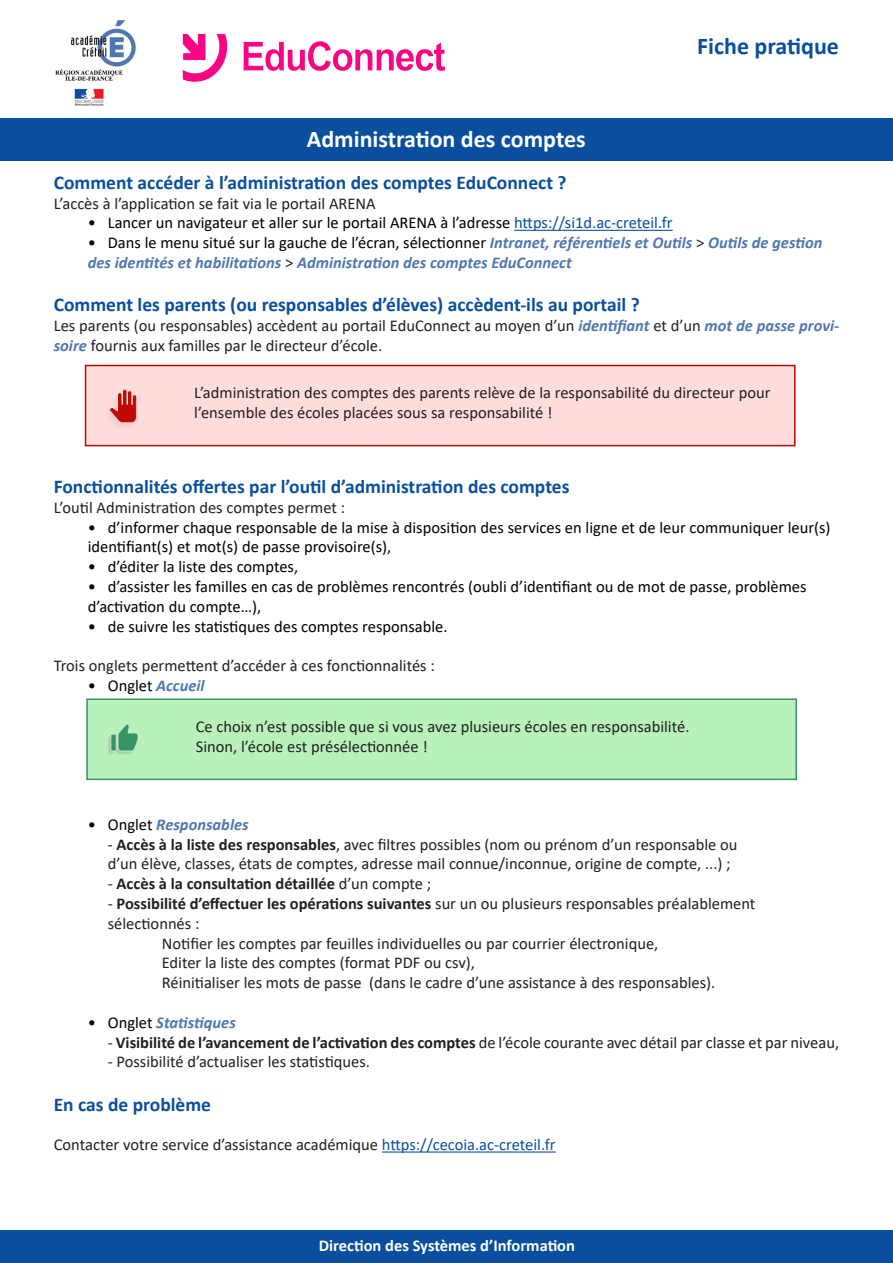
<style>
.page{position:relative;width:893px;height:1263px;background:#fff}
.page>*{position:absolute;margin:0;border:0;box-sizing:border-box;transform-origin:0 0}
.Titre{font:700 24px "Calibri";color:#fff}
.t1{font:700 24px "Calibri";color:#0a4f9e}
.Intertitre{font:700 19.5px "Calibri";color:#0a4f9e}
.Texte{font:16.5px/19.8px "Calibri";color:#231f20}
.t2{font:16.5px/19.8px "Calibri";color:#000}
.Warning{font:16.5px "Calibri";color:#231f20}
.t3{font:italic 700 16.5px/19.8px "Calibri";color:#4e78ae}
.Texte-2{font:700 16.5px "Calibri";color:#231f20}
.Texte-3{font:700 16.5px "Calibri";color:#fff}
.s1{color:#0a4f9e}
.s2{font-weight:400;font-style:normal;color:#000}
.s3{font-weight:400;font-style:normal;color:#231f20}
.s4{font-weight:700;font-style:italic;color:#4e78ae}
.s5{font-weight:700}
.s6{font-weight:400}
</style>
<div class="page">
<hr style="left:514px;top:230px;width:159px;height:1px;background:#0a4f9e">
<hr style="left:382px;top:1151px;width:174px;height:1px;background:#0a4f9e">
<div style="left:0;top:118px;width:893px;height:42px;background:#0a4f9e"></div>
<div style="left:0;top:1230px;width:893px;height:33px;background:#0a4f9e"></div>
<img style="left:55px;top:20px;width:81px;height:86px">
<img style="left:182px;top:33px;width:263px;height:49px">
<div style="left:86px;top:365px;width:709px;height:81px;background:#ffdddc"></div>
<div style="left:85px;top:365px;width:710px;height:81px;border:2px solid #bd0a04"></div>
<img style="left:109px;top:388px;width:28px;height:38px">
<div style="left:87px;top:699px;width:709px;height:80px;background:#b8f2ba"></div>
<div style="left:86px;top:698px;width:711px;height:82px;border:2px solid #369467"></div>
<img style="left:108px;top:723px;width:31px;height:31px">
<p class="Titre" style="left:307px;top:122px;width:280px">Administration des comptes</p>
<p class="t1" style="left:697px;top:29px;width:143px">Fiche pratique</p>
<p class="Intertitre" style="left:54px;top:169px;width:514px">Comment accéder à l’administration des comptes EduConnect ?</p>
<p class="Texte" style="left:54px;top:193px;width:324px">L’accès à l’application se fait via le portail ARENA</p>
<p class="t2" style="left:88px;top:213px;width:586px">• Lancer un navigateur et aller sur le portail ARENA à l’adresse <span class="s1">https://si1d.ac-creteil.fr</span></p>
<p class="t3" style="left:88px;top:232px;width:736px"><span class="s2">• Dans le menu situé sur la gauche de l’écran, sélectionner</span> Intranet, référentiels et Outils <span class="s3">&gt;</span> Outils de gestion des identités et habilitations <span class="s3">&gt;</span> Administration des comptes EduConnect</p>
<p class="Intertitre" style="left:54px;top:291px;width:587px">Comment les parents (ou responsables d’élèves) accèdent-ils au portail ?</p>
<p class="Texte" style="left:54px;top:315px;width:787px">Les parents (ou responsables) accèdent au portail EduConnect au moyen d’un <span class="s4">identifiant</span> et d’un <span class="s4">mot de passe provi&shy;soire</span> fournis aux familles par le directeur d’école.</p>
<p class="Warning" style="left:194px;top:381px;width:578px">L’administration des comptes des parents relève de la responsabilité du directeur pour</p>
<p class="Warning" style="left:194px;top:401px;width:360px">l’ensemble des écoles placées sous sa responsabilité !</p>
<p class="Intertitre" style="left:54px;top:473px;width:517px">Fonctionnalités offertes par l’outil d’administration des comptes</p>
<p class="Texte" style="left:54px;top:497px;width:293px">L’outil Administration des comptes permet :</p>
<p class="t2" style="left:88px;top:517px;width:744px">• d’informer chaque responsable de la mise à disposition des services en ligne et de leur communiquer leur(s) identifiant(s) et mot(s) de passe provisoire(s),</p>
<p class="t2" style="left:88px;top:556px;width:212px">• d’éditer la liste des comptes,</p>
<p class="t2" style="left:88px;top:576px;width:720px">• d’assister les familles en cas de problèmes rencontrés (oubli d’identifiant ou de mot de passe, problèmes d’activation du compte…),</p>
<p class="t2" style="left:88px;top:616px;width:361px">• de suivre les statistiques des comptes responsable.</p>
<p class="Texte" style="left:54px;top:655px;width:383px">Trois onglets permettent d’accéder à ces fonctionnalités :</p>
<p class="t2" style="left:88px;top:675px;width:118px">• Onglet <span class="s4">Accueil</span></p>
<p class="Warning" style="left:196px;top:715px;width:495px">Ce choix n’est possible que si vous avez plusieurs écoles en responsabilité.</p>
<p class="Warning" style="left:196px;top:735px;width:234px">Sinon, l’école est présélectionnée !</p>
<p class="t3" style="left:88px;top:814px;width:162px"><span class="s2">• Onglet</span> Responsables</p>
<p class="Texte" style="left:108px;top:834px;width:631px">- <span class="s5">Accès à la liste des responsables</span>, avec filtres possibles (nom ou prénom d’un responsable ou</p>
<p class="Texte" style="left:108px;top:853px;width:624px">d’un élève, classes, états de comptes, adresse mail connue/inconnue, origine de compte, ...) ;</p>
<p class="Texte-2" style="left:108px;top:872px;width:325px"><span class="s6">-</span> Accès à la consultation détaillée <span class="s6">d’un compte ;</span></p>
<p class="Texte-2" style="left:108px;top:892px;width:649px"><span class="s6">-</span> Possibilité d’effectuer les opérations suivantes <span class="s6">sur un ou plusieurs responsables préalablement</span></p>
<p class="Texte" style="left:108px;top:913px;width:93px">sélectionnés :</p>
<p class="Texte" style="left:162px;top:933px;width:498px">Notifier les comptes par feuilles individuelles ou par courrier électronique,</p>
<p class="Texte" style="left:162px;top:952px;width:315px">Editer la liste des comptes (format PDF ou csv),</p>
<p class="Texte" style="left:162px;top:972px;width:555px">Réinitialiser les mots de passe (dans le cadre d’une assistance à des responsables).</p>
<p class="t3" style="left:88px;top:1012px;width:150px"><span class="s2">• Onglet</span> Statistiques</p>
<p class="Texte" style="left:108px;top:1032px;width:733px">- <span class="s5">Visibilité de l’avancement de l’activation des comptes</span> de l’école courante avec détail par classe et par niveau,</p>
<p class="Texte" style="left:108px;top:1051px;width:264px">- Possibilité d’actualiser les statistiques.</p>
<p class="Intertitre" style="left:54px;top:1090px;width:159px">En cas de problème</p>
<p class="Texte" style="left:54px;top:1134px;width:503px">Contacter votre service d’assistance académique <span class="s1">https://cecoia.ac-creteil.fr</span></p>
<p class="Texte-3" style="left:319px;top:1234px;width:258px">Direction des Systèmes d’Information</p>
</div>
